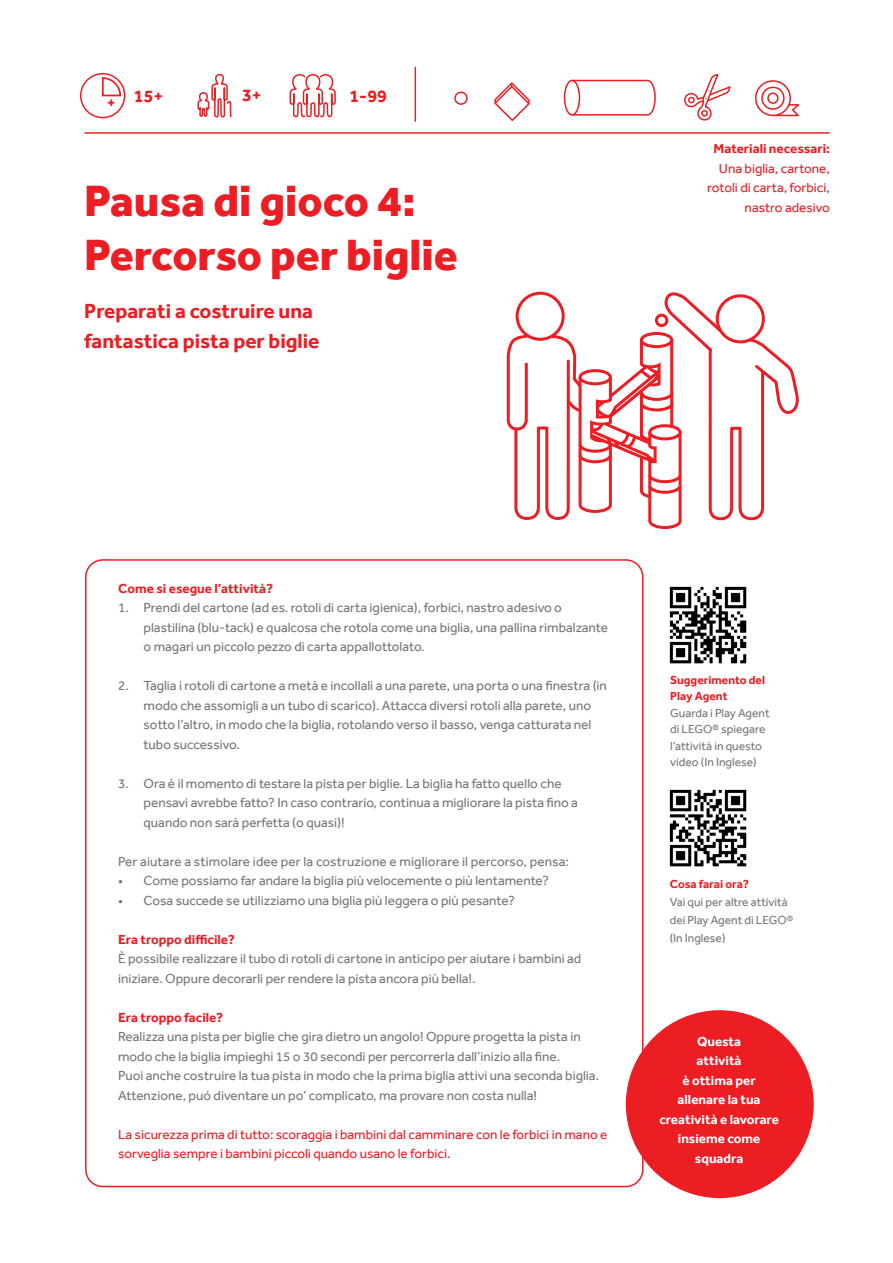
<style>
.page{position:relative;width:893px;height:1263px;background:#fff}
.page>*{position:absolute;margin:0;border:0;box-sizing:border-box;transform-origin:0 0}
.t1{font:800 45px/54px "Effra";color:#ed1d24}
.t2{font:700 21px/30px "Effra";color:#ed1d24}
.t3{font:700 18px "Effra";color:#ed1d24}
.t4{font:700 16.35px "Effra";color:#ed1d24}
.t5{font:13.5px/19.5px "Effra";color:#757678}
.t6{font:13.5px/19.5px "Effra";color:#ed1d24}
.t7{font:700 13.5px "Effra";color:#ed1d24}
.t8{font:700 13.5px/19.5px "Effra";color:#fff;text-align:center}
.t9{font:12px/16.5px "Effra";color:#757678}
.t10{font:700 12px/16.5px "Effra";color:#ed1d24}
</style>
<div class="page">
<hr style="left:85px;top:132px;width:744px;height:2px;background:#ed1d24">
<hr style="left:415px;top:67px;width:1px;height:54px;background:#ed1d24">
<div style="left:626px;top:1010px;width:188px;height:188px;background:#ed1d24;border-radius:50%"></div>
<img style="left:669px;top:789px;width:78px;height:78px">
<img style="left:669px;top:586px;width:78px;height:78px">
<div style="left:80px;top:73px;width:45px;height:45px;border:2px solid #ed1d24;border-radius:50%"></div>
<svg style="left:101px;top:76px;width:21px;height:21px"></svg>
<svg style="left:288px;top:74px;width:49px;height:60px"></svg>
<svg style="left:196px;top:73px;width:36px;height:61px"></svg>
<div style="left:454px;top:92px;width:14px;height:13px;border:2px solid #ed1d24;border-radius:50%"></div>
<svg style="left:493px;top:74px;width:309px;height:455px"></svg>
<div style="left:517px;top:293px;width:46px;height:46px;background:#fff;border-radius:50%"></div>
<div style="left:516px;top:292px;width:49px;height:49px;border:3px solid #ed1d24;border-radius:50%"></div>
<p class="t4" style="left:107px;top:93px;width:10px">+</p>
<h3 class="t3" style="left:134px;top:85px;width:31px">15+</h3>
<h3 class="t3" style="left:242px;top:84px;width:21px">3+</h3>
<h3 class="t3" style="left:349px;top:85px;width:39px">1-99</h3>
<h1 class="t1" style="left:84px;top:174px;width:375px">Pausa di gioco 4:<br>Percorso per biglie</h1>
<h2 class="t2" style="left:84px;top:296px;width:237px">Preparati a costruire una fantastica pista per biglie</h2>
<p class="t7" style="left:714px;top:141px;width:118px">Materiali necessari:</p>
<p class="t6" style="left:707px;top:158px;width:124px;text-align:right">Una biglia, cartone, rotoli di carta, forbici, nastro adesivo</p>
<p class="t7" style="left:118px;top:580px;width:157px">Come si esegue l’attività?</p>
<p class="t5" style="left:144px;top:598px;width:466px;text-indent:-26px">1. Prendi del cartone (ad es. rotoli di carta igienica), forbici, nastro adesivo o plastilina (blu-tack) e qualcosa che rotola come una biglia, una pallina rimbalzante o magari un piccolo pezzo di carta appallottolato.</p>
<p class="t5" style="left:144px;top:676px;width:465px;text-indent:-26px">2. Taglia i rotoli di cartone a metà e incollali a una parete, una porta o una finestra (in modo che assomigli a un tubo di scarico). Attacca diversi rotoli alla parete, uno sotto l’altro, in modo che la biglia, rotolando verso il basso, venga catturata nel tubo successivo.</p>
<p class="t5" style="left:144px;top:773px;width:436px;text-indent:-26px">3. Ora è il momento di testare la pista per biglie. La biglia ha fatto quello che pensavi avrebbe fatto? In caso contrario, continua a migliorare la pista fino a quando non sarà perfetta (o quasi)!</p>
<p class="t5" style="left:118px;top:851px;width:452px">Per aiutare a stimolare idee per la costruzione e migliorare il percorso, pensa:</p>
<p class="t5" style="left:118px;top:871px;width:433px">• Come possiamo far andare la biglia più velocemente o più lentamente?</p>
<p class="t5" style="left:118px;top:890px;width:398px">• Cosa succede se utilizziamo una biglia più leggera o più pesante?</p>
<p class="t7" style="left:118px;top:931px;width:118px">Era troppo difficile?</p>
<p class="t5" style="left:118px;top:949px;width:465px">È possibile realizzare il tubo di rotoli di cartone in anticipo per aiutare i bambini ad iniziare. Oppure decorarli per rendere la pista ancora più bella!.</p>
<p class="t7" style="left:118px;top:1009px;width:107px">Era troppo facile?</p>
<p class="t5" style="left:118px;top:1027px;width:483px">Realizza una pista per biglie che gira dietro un angolo! Oppure progetta la pista in modo che la biglia impieghi 15 o 30 secondi per percorrerla dall’inizio alla fine.<br>Puoi anche costruire la tua pista in modo che la prima biglia attivi una seconda biglia.<br>Attenzione, puó diventare un po’ complicato, ma provare non costa nulla!</p>
<p class="t6" style="left:118px;top:1124px;width:491px">La sicurezza prima di tutto: scoraggia i bambini dal camminare con le forbici in mano e sorveglia sempre i bambini piccoli quando usano le forbici.</p>
<p class="t10" style="left:670px;top:671px;width:96px">Suggerimento del<br>Play Agent</p>
<p class="t9" style="left:670px;top:704px;width:101px">Guarda i Play Agent di LEGO® spiegare l’attività in questo video (In Inglese)</p>
<p class="t10" style="left:670px;top:876px;width:81px">Cosa farai ora?</p>
<p class="t9" style="left:670px;top:893px;width:125px;line-height:18px">Vai qui per altre attività dei Play Agent di LEGO® (In Inglese)</p>
<p class="t8" style="left:659px;top:1031px;width:121px">Questa<br>attività<br>è ottima per allenare la tua creatività e lavorare insieme come squadra</p>
</div>
